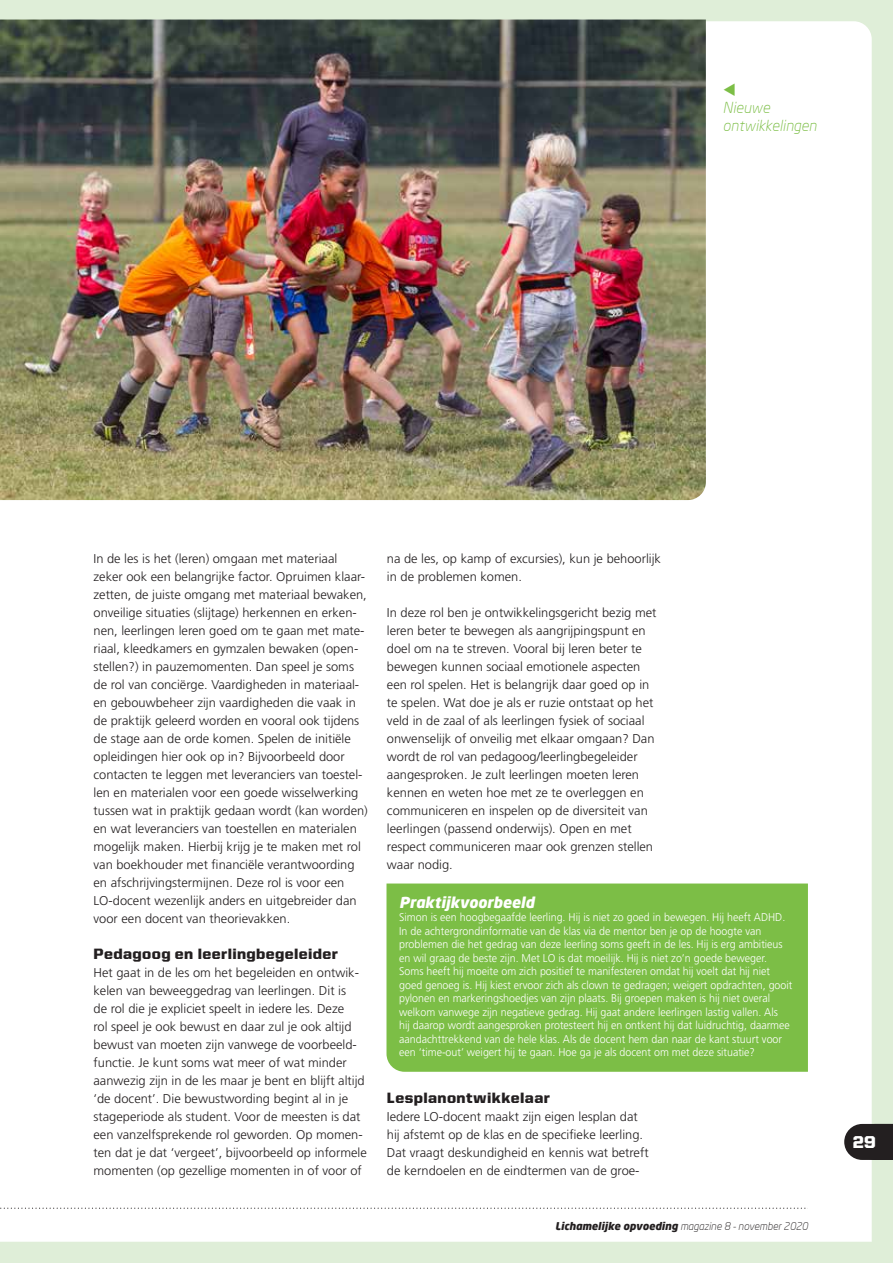
<style>
.page{position:relative;width:893px;height:1263px;background:#dfeed8}
.page>*{position:absolute;margin:0;border:0;box-sizing:border-box;transform-origin:0 0}
.t1{font:900 17.25px "United Sans Reg";color:#fff}
.t2{font:900 15px "United Sans Reg";letter-spacing:.025em;color:#231f20}
.t3{font:italic 300 15px/18px "Neo Sans";color:#7cbe46}
.t4{font:italic 900 15px "Neo Sans";color:#fff}
.t5{font:300 12.75px/18px "Frutiger LT Std";color:#231f20}
.t6{font:300 11.25px/13.5px "Frutiger LT Std";color:#fff;scale:.95 1}
.t7{font:italic 300 10.5px "Neo Sans";color:#231f20}
.s1{font-weight:900}
</style>
<div class="page">
<div style="left:0;top:21px;width:872px;height:1221px;background:#fff"></div>
<img style="left:0;top:20px;width:706px;height:480px">
<div style="left:386px;top:883px;width:422px;height:189px;background:#7cbe46"></div>
<svg style="left:844px;top:1124px;width:49px;height:36px;background:#353132"></svg>
<svg style="left:0;top:1207px;width:808px;height:2px;background:#e0e0e0"></svg>
<svg style="left:724px;top:83px;width:11px;height:12px"></svg>
<p class="t3" style="left:723px;top:98px;width:95px">Nieuwe ontwikkelingen</p>
<p class="t5" style="left:94px;top:549px;width:276px">In de les is het (leren) omgaan met materiaal zeker ook een belangrijke factor. Opruimen klaar&shy;zetten, de juiste omgang met materiaal bewaken, onveilige situaties (slijtage) herkennen en erken&shy;nen, leerlingen leren goed om te gaan met mate&shy;riaal, kleedkamers en gymzalen bewaken (open&shy;stellen?) in pauzemomenten. Dan speel je soms de rol van conciërge. Vaardigheden in materiaal&shy;en gebouwbeheer zijn vaardigheden die vaak in de praktijk geleerd worden en vooral ook tijdens de stage aan de orde komen. Spelen de initiële opleidingen hier ook op in? Bijvoorbeeld door contacten te leggen met leveranciers van toestel&shy;len en materialen voor een goede wisselwerking tussen wat in praktijk gedaan wordt (kan worden) en wat leveranciers van toestellen en materialen mogelijk maken. Hierbij krijg je te maken met rol van boekhouder met financiële verantwoording en afschrijvingstermijnen. Deze rol is voor een LO-docent wezenlijk anders en uitgebreider dan voor een docent van theorievakken.</p>
<p class="t2" style="left:94px;top:945px;width:246px">Pedagoog en leerlingbegeleider</p>
<p class="t5" style="left:94px;top:963px;width:275px">Het gaat in de les om het begeleiden en ontwik&shy;kelen van beweeggedrag van leerlingen. Dit is<br>de rol die je expliciet speelt in iedere les. Deze<br>rol speel je ook bewust en daar zul je ook altijd bewust van moeten zijn vanwege de voorbeeld&shy;functie. Je kunt soms wat meer of wat minder aanwezig zijn in de les maar je bent en blijft altijd ‘de docent’. Die bewustwording begint al in je stageperiode als student. Voor de meesten is dat een vanzelfsprekende rol geworden. Op momen&shy;ten dat je dat ‘vergeet’, bijvoorbeeld op informele momenten (op gezellige momenten in of voor of</p>
<p class="t5" style="left:387px;top:549px;width:276px">na de les, op kamp of excursies), kun je behoorlijk in de problemen komen.</p>
<p class="t5" style="left:387px;top:603px;width:271px">In deze rol ben je ontwikkelingsgericht bezig met leren beter te bewegen als aangrijpingspunt en doel om na te streven. Vooral bij leren beter te bewegen kunnen sociaal emotionele aspecten een rol spelen. Het is belangrijk daar goed op in te spelen. Wat doe je als er ruzie ontstaat op het veld in de zaal of als leerlingen fysiek of sociaal onwenselijk of onveilig met elkaar omgaan? Dan wordt de rol van pedagoog/leerlingbegeleider aangesproken. Je zult leerlingen moeten leren kennen en weten hoe met ze te overleggen en communiceren en inspelen op de diversiteit van leerlingen (passend onderwijs). Open en met respect communiceren maar ook grenzen stellen waar nodig.</p>
<p class="t4" style="left:399px;top:892px;width:137px">Praktijkvoorbeeld</p>
<p class="t6" style="left:399px;top:911px;width:415px">Simon is een hoogbegaafde leerling. Hij is niet zo goed in bewegen. Hij heeft ADHD.<br>In de achtergrondinformatie van de klas via de mentor ben je op de hoogte van problemen die het gedrag van deze leerling soms geeft in de les. Hij is erg ambitieus en wil graag de beste zijn. Met LO is dat moeilijk. Hij is niet zo’n goede beweger.<br>Soms heeft hij moeite om zich positief te manifesteren omdat hij voelt dat hij niet goed genoeg is. Hij kiest ervoor zich als clown te gedragen; weigert opdrachten, gooit pylonen en markeringshoedjes van zijn plaats. Bij groepen maken is hij niet overal welkom vanwege zijn negatieve gedrag. Hij gaat andere leerlingen lastig vallen. Als<br>hij daarop wordt aangesproken protesteert hij en ontkent hij dat luidruchtig, daarmee aandachttrekkend van de hele klas. Als de docent hem dan naar de kant stuurt voor een ‘time-out’ weigert hij te gaan. Hoe ga je als docent om met deze situatie?</p>
<p class="t2" style="left:387px;top:1089px;width:165px">Lesplanontwikkelaar</p>
<p class="t5" style="left:387px;top:1107px;width:263px">Iedere LO-docent maakt zijn eigen lesplan dat hij afstemt op de klas en de specifieke leerling.<br>Dat vraagt deskundigheid en kennis wat betreft de kerndoelen en de eindtermen van de groe-</p>
<p class="t7" style="left:555px;top:1220px;width:254px"><span class="s1">Lichamelijke opvoeding</span> magazine 8 - november 2020</p>
<h1 class="t1" style="left:853px;top:1133px;width:25px">29</h1>
</div>
